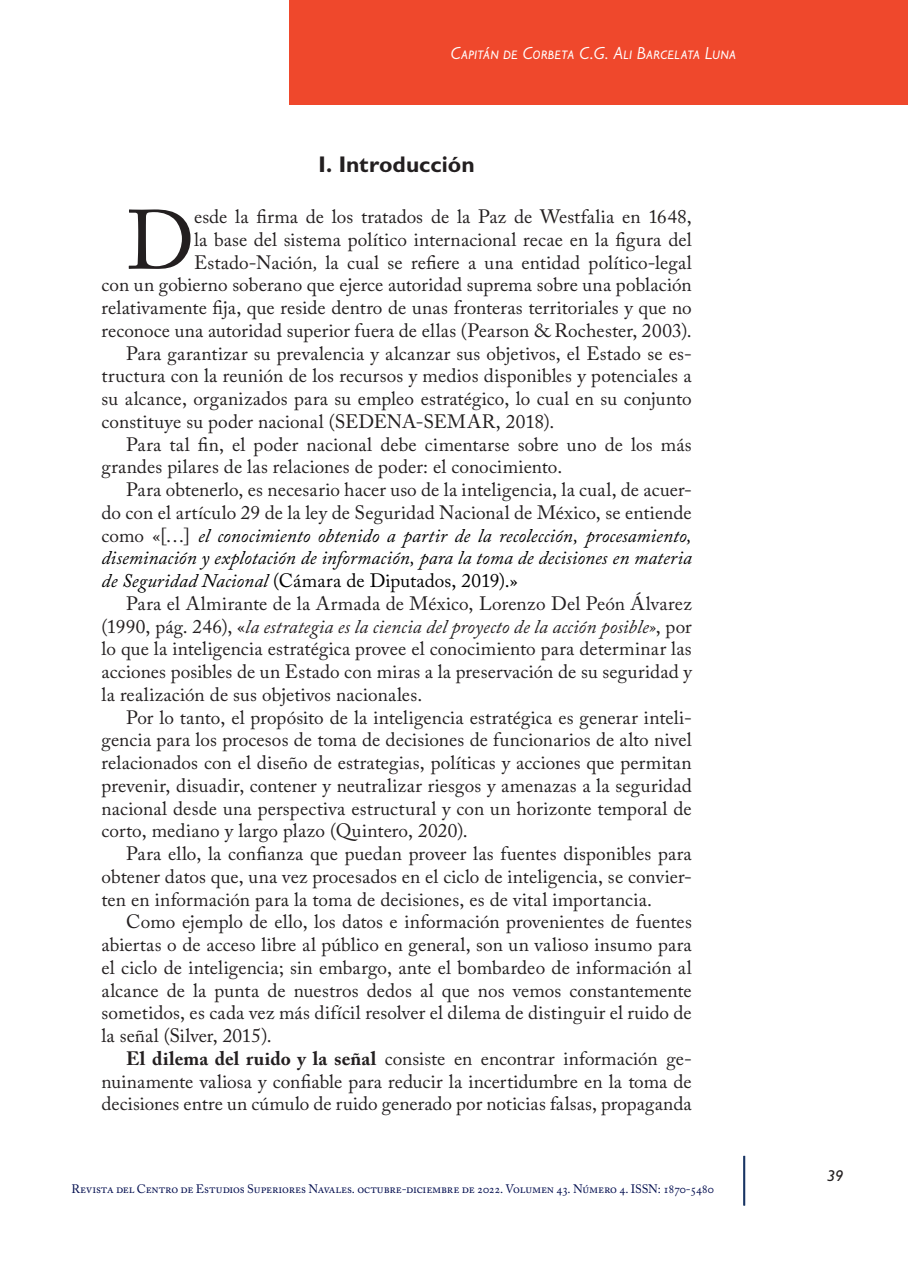
<style>
.page{position:relative;width:908px;height:1270px;background:#fff}
.page>*{position:absolute;margin:0;border:0;box-sizing:border-box;transform-origin:0 0}
._04_Primer_párrafo{font:83.3px "Adobe Caslon Pro";color:#231f20}
._03_Subtítulos{font:700 22.75px "Gill Sans";color:#231f20}
._05_Normal{font:19.25px/22.8px "Adobe Caslon Pro";letter-spacing:.005em;color:#231f20;text-align:justify}
._04_Primer_párrafo-2{font:19.25px/22.8px "Adobe Caslon Pro";letter-spacing:.005em;color:#231f20;text-align:right}
._05_Normal-2{font:italic 19.25px/22.8px "Adobe Caslon Pro";letter-spacing:.005em;color:#000;text-align:justify}
.t1{font:italic 17.5px "Gill Sans";letter-spacing:.015em;color:#fff}
.t2{font:italic 500 15.75px "Gill Sans";color:#231f20}
.t3{font:12.25px "Adobe Caslon Pro";letter-spacing:-.015em;color:#030e4f}
.s1{font-style:italic}
.s2{font-style:normal;color:#231f20}
.s3{font-style:normal}
.s4{font-weight:700}
.s5{font-family:"Aller";font-weight:400;font-style:normal;color:#fff}
</style>
<div class="page">
<hr style="left:743px;top:1156px;width:2px;height:49px;background:#183463">
<div style="left:290px;top:0;width:618px;height:104px;background:#ef482c"></div>
<p class="t1" style="left:451px;top:43px;width:287px">Capitán de Corbeta C.G. Ali Barcelata Luna</p>
<p class="_03_Subtítulos" style="left:318px;top:150px;width:158px">I. Introducción</p>
<p class="_04_Primer_párrafo-2" style="left:102px;top:205px;width:592px">esde la firma de los tratados de la Paz de Westfalia en 1648,<br>la base del sistema político internacional recae en la figura del Estado-Nación<span class="s1">,</span> la cual se refiere a una entidad político-legal<br>con un gobierno soberano que ejerce autoridad suprema sobre una población relativamente fija, que reside dentro de unas fronteras territoriales y que no reconoce una autoridad superior fuera de ellas (Pearson &amp; Rochester, 2003).</p>
<p class="_05_Normal" style="left:102px;top:342px;width:592px;text-indent:25px">Para garantizar su prevalencia y alcanzar sus objetivos, el Estado se es&shy;tructura con la reunión de los recursos y medios disponibles y potenciales a su alcance, organizados para su empleo estratégico, lo cual en su conjunto constituye su poder nacional (SEDENA-SEMAR, 2018).</p>
<p class="_05_Normal" style="left:102px;top:433px;width:592px;text-indent:25px">Para tal fin, el poder nacional debe cimentarse sobre uno de los más grandes pilares de las relaciones de poder: el conocimiento.</p>
<p class="_05_Normal-2" style="left:102px;top:478px;width:592px;text-indent:25px"><span class="s2">Para obtenerlo, es necesario hacer uso de la inteligencia, la cual, de acuer&shy;do con el artículo 29 de la ley de Seguridad Nacional de México, se entiende como «[…]</span> el conocimiento obtenido a partir de la recolección, procesamiento, diseminación y explotación de información, para la toma de decisiones en materia de Seguridad Nacional <span class="s3">(Cámara de Diputados, 2019).»</span></p>
<p class="_05_Normal" style="left:102px;top:592px;width:592px;text-indent:25px">Para el Almirante de la Armada de México, Lorenzo Del Peón Álvarez (1990, pág. 246), «<span class="s1">la estrategia es la ciencia del proyecto de la acción posible»</span>, por lo que la inteligencia estratégica provee el conocimiento para determinar las acciones posibles de un Estado con miras a la preservación de su seguridad y la realización de sus objetivos nacionales.</p>
<p class="_05_Normal" style="left:102px;top:706px;width:592px;text-indent:25px">Por lo tanto, el propósito de la inteligencia estratégica es generar inteli&shy;gencia para los procesos de toma de decisiones de funcionarios de alto nivel relacionados con el diseño de estrategias, políticas y acciones que permitan prevenir, disuadir, contener y neutralizar riesgos y amenazas a la seguridad nacional desde una perspectiva estructural y con un horizonte temporal de corto, mediano y largo plazo (Quintero, 2020).</p>
<p class="_05_Normal" style="left:102px;top:842px;width:592px;text-indent:25px">Para ello, la confianza que puedan proveer las fuentes disponibles para obtener datos que, una vez procesados en el ciclo de inteligencia, se convier&shy;ten en información para la toma de decisiones, es de vital importancia.</p>
<p class="_05_Normal" style="left:102px;top:910px;width:592px;text-indent:25px">Como ejemplo de ello, los datos e información provenientes de fuentes abiertas o de acceso libre al público en general, son un valioso insumo para el ciclo de inteligencia; sin embargo, ante el bombardeo de información al alcance de la punta de nuestros dedos al que nos vemos constantemente sometidos, es cada vez más difícil resolver el dilema de distinguir el ruido de la señal (Silver, 2015).</p>
<p class="_05_Normal" style="left:102px;top:1047px;width:592px;text-indent:25px"><span class="s4">El dilema del ruido y la señal</span> consiste en encontrar información ge&shy;nuinamente valiosa y confiable para reducir la incertidumbre en la toma de decisiones entre un cúmulo de ruido generado por noticias falsas, propaganda</p>
<p class="_04_Primer_párrafo" style="left:126px;top:191px;width:69px">D</p>
<p class="t3" style="left:72px;top:1182px;width:644px">Revista del Centro de Estudios Superiores Navales. octubre-diciembre de 2022. Volumen 43. Número 4. ISSN: 1870-5480</p>
<p class="t2" style="left:825px;top:1166px;width:20px"><span class="s5">3</span>3 9</p>
</div>
